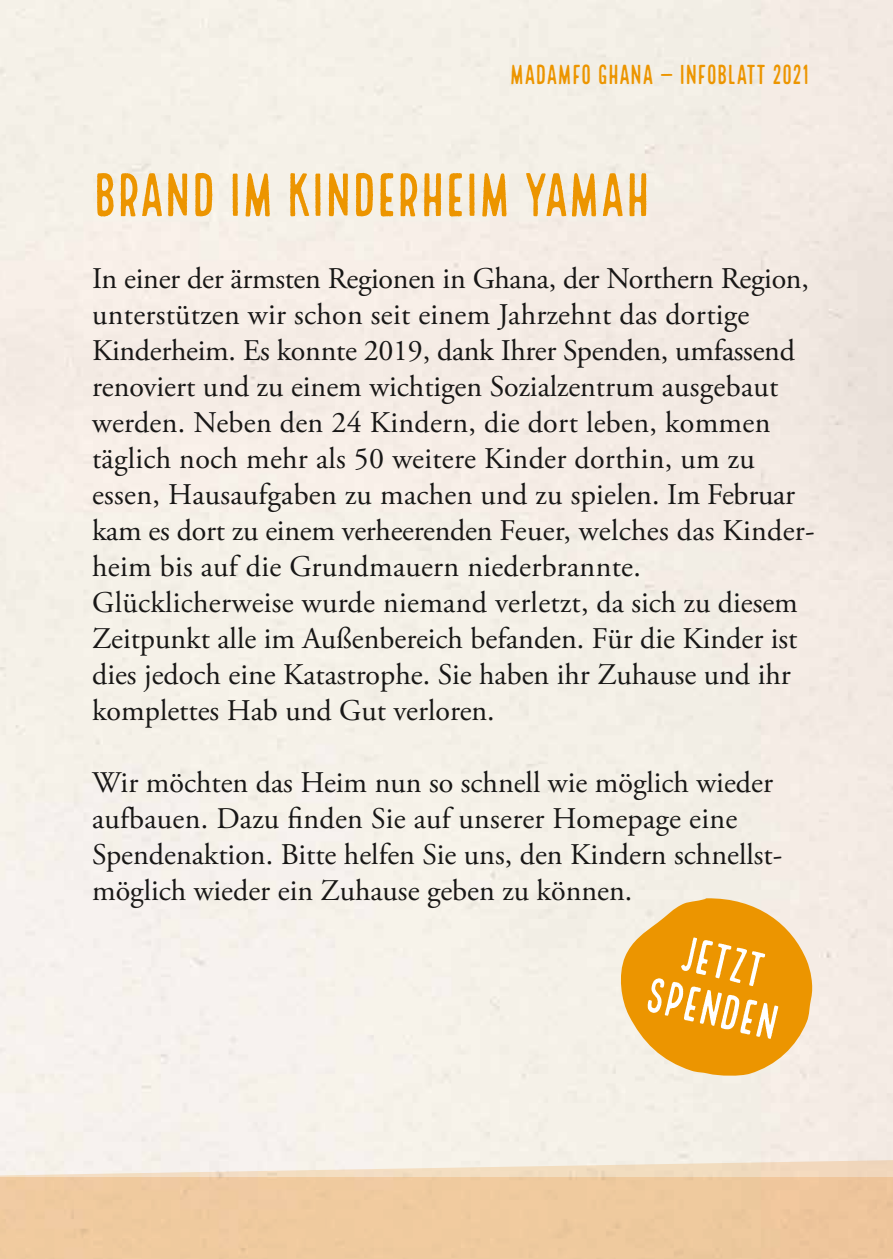
<style>
.page{position:relative;width:893px;height:1259px;background:#fff}
.page>*{position:absolute;margin:0;border:0;box-sizing:border-box;transform-origin:0 0}
.t1{font:60px "Local Brewery Four";letter-spacing:-.025em;color:#ec9500}
.t2{font:48px/48px "Local Brewery Four";color:#fff;text-align:center}
.t3{font:30px/36px "Adobe Garamond Pro";color:#181716}
.t4{font:27px "Local Brewery Four";letter-spacing:-.03em;color:#ec9500}
</style>
<div class="page">
<svg style="left:0;top:1159px;width:893px;height:100px;background:#efcea7"></svg>
<svg style="left:617px;top:897px;width:197px;height:179px;background:#eeab3a"></svg>
<p class="t4" style="left:510px;top:59px;width:302px">MADAMFO GHANA — INFOBLATT 2021</p>
<h1 class="t1" style="left:92px;top:162px;width:560px">BRAND IM KINDERHEIM YAMAH</h1>
<p class="t3" style="left:92px;top:262px;width:724px">In einer der ärmsten Regionen in Ghana, der Northern Region, unterstützen wir schon seit einem Jahrzehnt das dortige Kinderheim. Es konnte 2019, dank Ihrer Spenden, umfassend renoviert und zu einem wichtigen Sozialzentrum ausgebaut werden. Neben den 24 Kindern, die dort leben, kommen täglich noch mehr als 50 weitere Kinder dorthin, um zu essen, Hausaufgaben zu machen und zu spielen. Im Februar kam es dort zu einem verheerenden Feuer, welches das Kinder&shy;heim bis auf die Grundmauern niederbrannte.<br>Glücklicherweise wurde niemand verletzt, da sich zu diesem Zeitpunkt alle im Außenbereich befanden. Für die Kinder ist dies jedoch eine Katastrophe. Sie haben ihr Zuhause und ihr komplettes Hab und Gut verloren.</p>
<p class="t3" style="left:92px;top:766px;width:692px">Wir möchten das Heim nun so schnell wie möglich wieder aufbauen. Dazu finden Sie auf unserer Homepage eine Spendenaktion. Bitte helfen Sie uns, den Kindern schnellst&shy;möglich wieder ein Zuhause geben zu können.</p>
<h2 class="t2" style="left:661px;top:927px;width:137px;rotate:13deg">JETZT<br>SPENDEN</h2>
</div>
